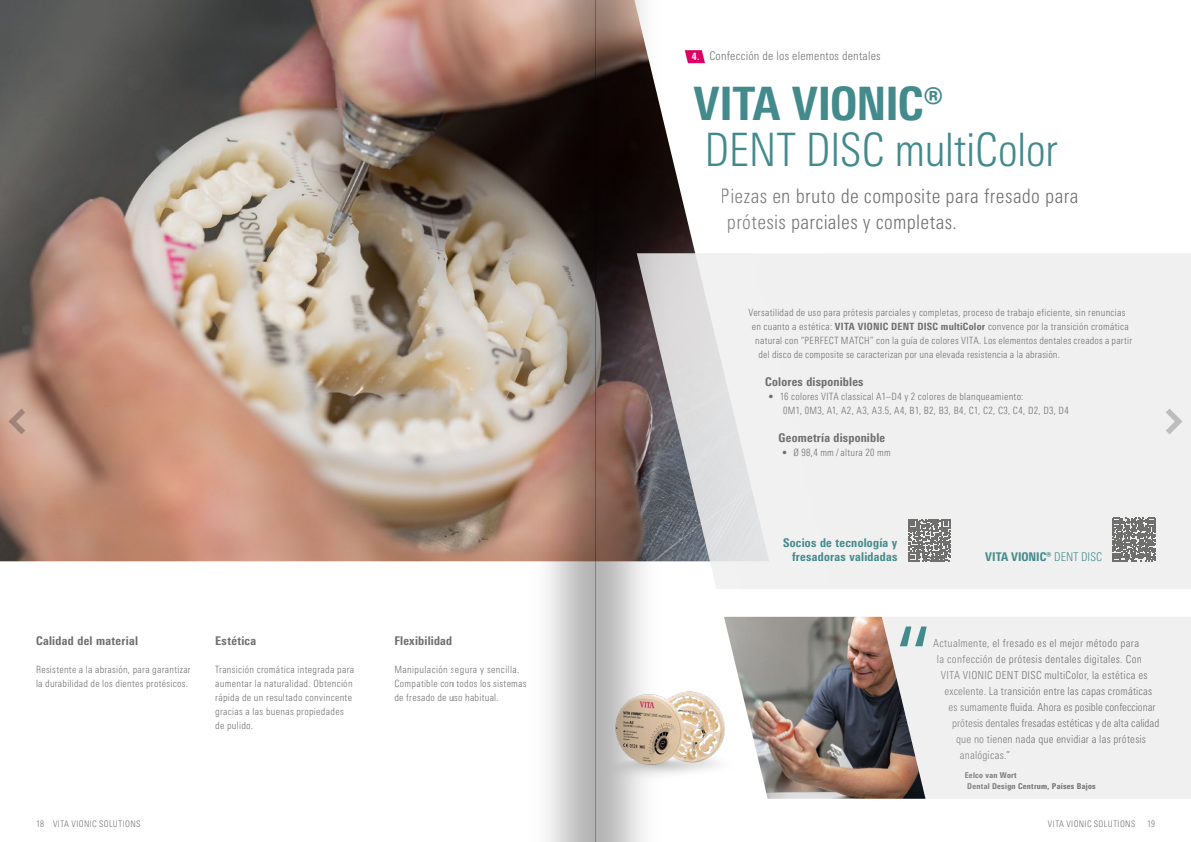
<style>
.page{position:relative;width:1191px;height:842px;background:#fff}
.page>*{position:absolute;margin:0;border:0;box-sizing:border-box;transform-origin:0 0}
.t1{font:300 condensed 46px "Univers Next Pro";letter-spacing:-.015em;color:#438a8d}
.t2{font:800 condensed 46px "Univers Next Pro";letter-spacing:-.02em;color:#438a8d}
.t3{font:300 condensed 20px/26px "Univers Next Pro";letter-spacing:.02em;color:#6f6f6e}
.t4{font:800 condensed 12px "Univers Next Pro";letter-spacing:.02em;color:#6f6f6e}
.t5{font:800 condensed 12px/14px "Univers Next Pro";letter-spacing:.02em;color:#438a8d;text-align:right}
.t6{font:300 condensed 12px "Univers Next Pro";letter-spacing:.02em;color:#6f6f6e}
.t7{font:800 condensed 12px "Univers Next Pro";letter-spacing:-.01em;color:#438a8d}
.t8{font:300 condensed 11px "Univers Next Pro";letter-spacing:.015em;color:#6f6f6e}
.t9{font:300 condensed 10px/14px "Univers Next Pro";letter-spacing:.025em;color:#6f6f6e}
.t10{font:800 condensed 10px "Univers Next Pro";color:#fff}
.t11{font:300 condensed 9px "Univers Next Pro";letter-spacing:.035em;color:#6f6f6e}
.t12{font:800 condensed 8px/11px "Univers Next Pro";letter-spacing:.035em;color:#6f6f6e}
.s1{font-weight:800}
.s2{font-weight:300}
</style>
<div class="page">
<div style="left:926px;top:617px;width:265px;height:182px;background:#f0f0f0"></div>
<img style="left:0;top:0;width:454px;height:561px">
<div style="left:737px;top:253px;width:454px;height:336px;background:#f0f0f0"></div>
<svg style="left:908px;top:519px;width:42px;height:43px"></svg>
<svg style="left:1112px;top:518px;width:43px;height:43px"></svg>
<img style="left:737px;top:617px;width:189px;height:182px">
<img style="left:454px;top:0;width:283px;height:842px">
<svg style="left:1165px;top:409px;width:17px;height:25px"></svg>
<svg style="left:9px;top:409px;width:16px;height:25px"></svg>
<p class="t10" style="left:692px;top:51px;width:9px">4.</p>
<p class="t6" style="left:709px;top:49px;width:173px">Confección de los elementos dentales</p>
<h1 class="t2" style="left:693px;top:76px;width:250px">VITA VIONIC®</h1>
<h1 class="t1" style="left:704px;top:123px;width:355px">DENT DISC multiColor</h1>
<h2 class="t3" style="left:727px;top:183px;width:353px;text-indent:-6px">Piezas en bruto de composite para fresado para prótesis parciales y completas.</h2>
<p class="t9" style="left:748px;top:305px;width:378px">Versatilidad de uso para prótesis parciales y completas, proceso de trabajo eficiente, sin renuncias</p>
<p class="t9" style="left:751px;top:319px;width:378px">en cuanto a estética: <span class="s1">VITA VIONIC DENT DISC multiColor</span> convence por la transición cromática</p>
<p class="t9" style="left:755px;top:333px;width:378px">natural con “PERFECT MATCH” con la guía de colores VITA. Los elementos dentales creados a partir</p>
<p class="t9" style="left:758px;top:347px;width:303px">del disco de composite se caracterizan por una elevada resistencia a la abrasión.</p>
<p class="t4" style="left:765px;top:375px;width:100px">Colores disponibles</p>
<p class="t9" style="left:783px;top:389px;width:287px;text-indent:-15px">• 16 colores VITA classical A1–D4 y 2 colores de blanqueamiento:<br>0M1, 0M3, A1, A2, A3, A3.5, A4, B1, B2, B3, B4, C1, C2, C3, C4, D2, D3, D4</p>
<p class="t4" style="left:778px;top:431px;width:108px">Geometría disponible</p>
<p class="t9" style="left:782px;top:445px;width:110px">• Ø 98,4 mm/ altura 20 mm</p>
<p class="t4" style="left:36px;top:634px;width:103px">Calidad del material</p>
<p class="t9" style="left:36px;top:662px;width:156px">Resistente a la abrasión, para garantizar la durabilidad de los dientes protésicos.</p>
<p class="t4" style="left:215px;top:634px;width:43px">Estética</p>
<p class="t9" style="left:215px;top:662px;width:141px">Transición cromática integrada para aumentar la naturalidad. Obtención rápida de un resultado convincente gracias a las buenas propiedades de pulido.</p>
<p class="t4" style="left:394px;top:634px;width:59px">Flexibilidad</p>
<p class="t9" style="left:394px;top:662px;width:134px">Manipulación segura y sencilla.<br>Compatible con todos los sistemas de fresado de uso habitual.</p>
<p class="t5" style="left:783px;top:536px;width:116px">Socios de tecnología y fresadoras validadas</p>
<p class="t7" style="left:985px;top:550px;width:118px">VITA VIONIC® <span class="s2">DENT DISC</span></p>
<p class="t8" style="left:933px;top:636px;width:208px">Actualmente, el fresado es el mejor método para</p>
<p class="t8" style="left:937px;top:652px;width:206px">la confección de prótesis dentales digitales. Con</p>
<p class="t8" style="left:940px;top:668px;width:208px">VITA VIONIC DENT DISC multiColor, la estética es</p>
<p class="t8" style="left:944px;top:684px;width:209px">excelente. La transición entre las capas cromáticas</p>
<p class="t8" style="left:948px;top:700px;width:209px">es sumamente fluida. Ahora es posible confeccionar</p>
<p class="t8" style="left:952px;top:716px;width:208px">prótesis dentales fresadas estéticas y de alta calidad</p>
<p class="t8" style="left:956px;top:732px;width:191px">que no tienen nada que envidiar a las prótesis</p>
<p class="t8" style="left:960px;top:748px;width:52px">analógicas.”</p>
<p class="t12" style="left:967px;top:770px;width:130px;text-indent:-3px">Eelco van Wort<br>Dental Design Centrum, Países Bajos</p>
<p class="t11" style="left:36px;top:819px;width:106px">18 VITA VIONIC SOLUTIONS</p>
<p class="t11" style="left:1048px;top:819px;width:89px">VITA VIONIC SOLUTIONS</p>
<p class="t11" style="left:1147px;top:819px;width:9px">19</p>
</div>
